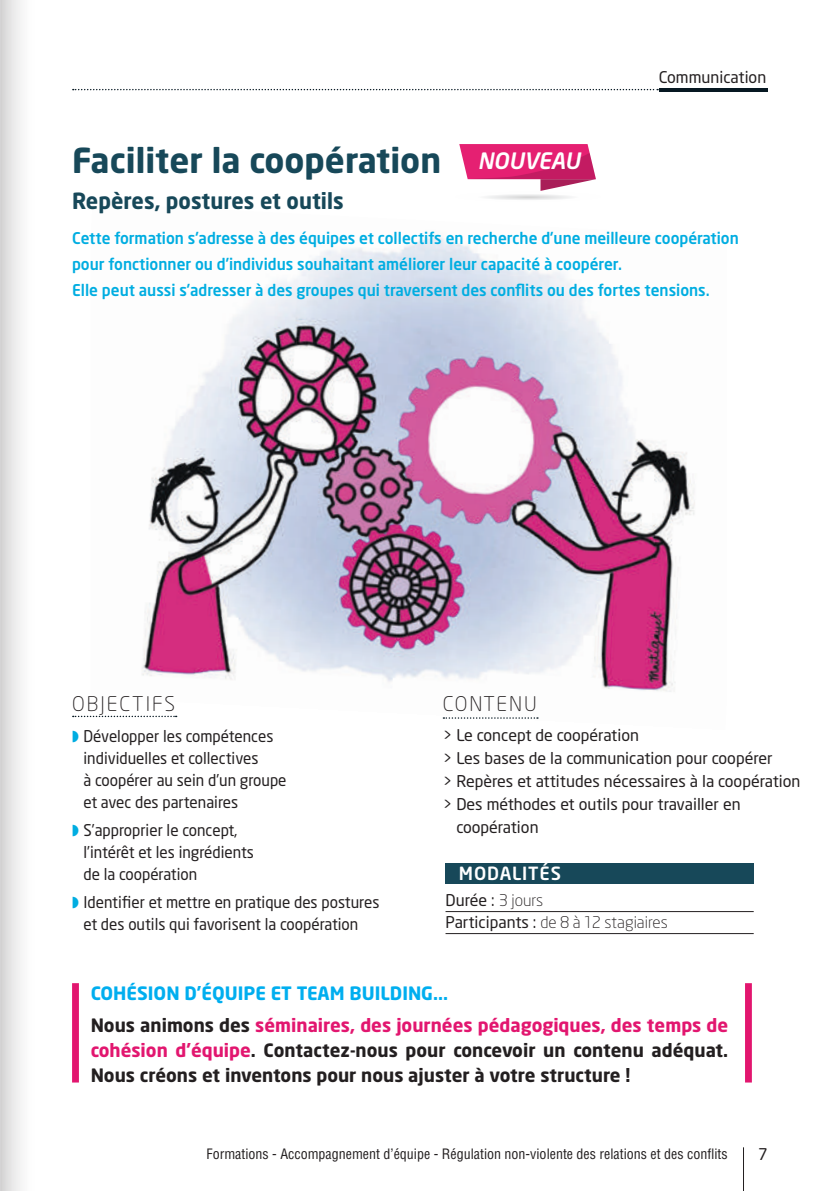
<style>
.page{position:relative;width:840px;height:1191px;background:#fff}
.page>*{position:absolute;margin:0;border:0;box-sizing:border-box;transform-origin:0 0}
.t1{font:700 34px "Neo Sans W1 G";color:#174859}
.t2{font:italic 500 22.4px "Neo Sans W1 G";color:#fff}
.t3{font:700 22px "Neo Sans W1 G";color:#174859;scale:.96 1}
.t4{font:300 20px "Neo Sans W1 G";letter-spacing:.1em;color:#231f20}
.t5{font:700 18.2px/25px "Neo Sans W1 G";color:#231f20}
.t6{font:700 18.2px/31.6px "Neo Sans W1 G";color:#e2166f}
.t7{font:500 18px "Neo Sans W1 G";letter-spacing:.05em;color:#fff}
.t8{font:16px/22px "Neo Sans W1 G";color:#231f20;scale:.95 1}
.t9{font:500 16px/26px "Neo Sans W1 G";color:#00ade1;scale:.96 1}
.t10{font:16px "Neo Sans W1 G";color:#231f20}
.t11{font:300 16px/22px "Neo Sans W1 G";color:#231f20}
.t12{font:condensed 14px "Helvetica";color:#231f20}
.s1{font-weight:400}
.s2{color:#00aeef}
.s3{color:#231f20}
.s4{color:#e2166f}
</style>
<div class="page">
<hr style="left:742px;top:1147px;width:1px;height:44px;background:#231f20">
<img style="left:93px;top:239px;width:602px;height:480px">
<svg style="left:499px;top:89px;width:158px;height:1px"></svg>
<hr style="left:659px;top:88px;width:108px;height:4px;background:#071822">
<div style="left:0;top:0;width:40px;height:1191px;background:linear-gradient(to right,#dad9d9,#fff)"></div>
<div style="left:14px;top:87px;width:485px;height:152px;background:#fff"></div>
<svg style="left:73px;top:715px;width:103px;height:2px"></svg>
<div style="left:72px;top:983px;width:7px;height:99px;background:#e2166f"></div>
<div style="left:744px;top:983px;width:7px;height:99px;background:#e2166f"></div>
<svg style="left:459px;top:144px;width:137px;height:56px"></svg>
<svg style="left:443px;top:717px;width:94px;height:1px"></svg>
<hr style="left:445px;top:911px;width:308px;height:1px;background:#231f20">
<hr style="left:445px;top:933px;width:308px;height:1px;background:#231f20">
<div style="left:445px;top:862px;width:308px;height:21px;background:#174859"></div>
<h1 class="t1" style="left:72px;top:139px;width:370px">Faciliter la coopération</h1>
<h3 class="t3" style="left:72px;top:187px;width:284px">Repères, postures et outils</h3>
<h2 class="t2" style="left:477px;top:147px;width:104px">NOUVEAU</h2>
<p class="t10" style="left:658px;top:67px;width:109px">Communication</p>
<p class="t9" style="left:72px;top:225px;width:695px">Cette formation s’adresse à des équipes et collectifs en recherche d’une meilleure coopération pour fonctionner ou d’individus souhaitant améliorer leur capacité à coopérer.<br>Elle peut aussi s’adresser à des groupes qui traversent des conflits ou des fortes tensions.</p>
<p class="t4" style="left:72px;top:691px;width:104px">OBJECTIFS</p>
<p class="t8" style="left:83px;top:725px;width:215px">Développer les compétences individuelles et collectives<br>à coopérer au sein d’un groupe et avec des partenaires</p>
<p class="t8" style="left:83px;top:818px;width:181px">S’approprier le concept, l’intérêt et les ingrédients de la coopération</p>
<p class="t8" style="left:83px;top:890px;width:313px">Identifier et mettre en pratique des postures et des outils qui favorisent la coopération</p>
<p class="t4" style="left:442px;top:691px;width:96px">CONTENU</p>
<p class="t10" style="left:442px;top:725px;width:198px">&gt; Le concept de coopération</p>
<p class="t10" style="left:442px;top:748px;width:331px">&gt; Les bases de la communication pour coopérer</p>
<p class="t10" style="left:442px;top:771px;width:359px">&gt; Repères et attitudes nécessaires à la coopération</p>
<p class="t10" style="left:442px;top:794px;width:299px">&gt; Des méthodes et outils pour travailler en</p>
<p class="t10" style="left:456px;top:817px;width:84px">coopération</p>
<p class="t7" style="left:458px;top:862px;width:104px">MODALITÉS</p>
<p class="t11" style="left:445px;top:889px;width:223px"><span class="s1">Durée :</span> 3 jours<br><span class="s1">Participants :</span> de 8 à 12 stagiaires</p>
<p class="t6" style="left:91px;top:977px;width:638px"><span class="s2">COHÉSION D’ÉQUIPE ET TEAM BUILDING...<br></span><span class="s3">Nous animons des</span> séminaires, des journées pédagogiques, des temps de</p>
<p class="t5" style="left:91px;top:1037px;width:638px"><span class="s4">cohésion d’équipe</span>. Contactez-nous pour concevoir un contenu adéquat.<br>Nous créons et inventons pour nous ajuster à votre structure !</p>
<p class="t12" style="left:206px;top:1145px;width:522px">Formations - Accompagnement d’équipe - Régulation non-violente des relations et des conflits</p>
<p class="t10" style="left:757px;top:1144px;width:11px">7</p>
</div>
